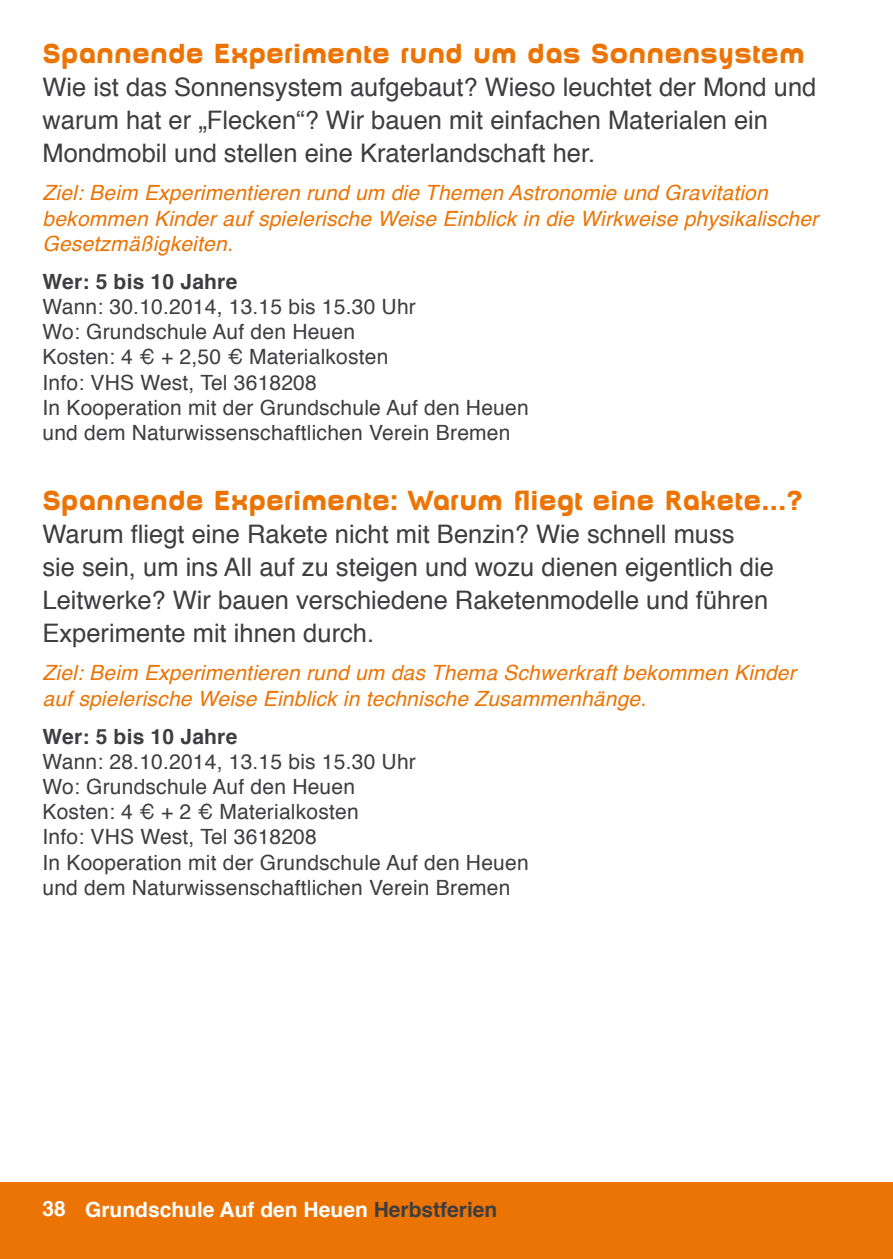
<style>
.page{position:relative;width:893px;height:1259px;background:#fff}
.page>*{position:absolute;margin:0;border:0;box-sizing:border-box;transform-origin:0 0}
.t1{font:900 27px "Baby Mine";color:#ec7405}
.t2{font:25.5px/33px "Helvetica";color:#3e3d40}
.t3{font:21px/25.2px "Helvetica";letter-spacing:.01em;color:#3e3d40}
.t4{font:italic 21px/25.2px "Helvetica";letter-spacing:.01em;color:#ec7405}
.t5{font:700 21px "Helvetica";color:#fff}
.t6{font:700 21px "Helvetica";letter-spacing:.01em;color:#3e3d40}
.s1{color:#3e3d40}
</style>
<div class="page">
<div style="left:0;top:1182px;width:893px;height:77px;background:#ec7405"></div>
<p class="t1" style="left:43px;top:37px;width:764px">Spannende Experimente rund um das Sonnensystem</p>
<p class="t2" style="left:43px;top:72px;width:775px">Wie ist das Sonnensystem aufgebaut? Wieso leuchtet der Mond und warum hat er „Flecken“? Wir bauen mit einfachen Materialen ein<br>Mondmobil und stellen eine Kraterlandschaft her.</p>
<p class="t4" style="left:43px;top:181px;width:777px">Ziel: Beim Experimentieren rund um die Themen Astronomie und Gravitation bekommen Kinder auf spielerische Weise Einblick in die Wirkweise physikalischer<br>Gesetzmäßigkeiten.</p>
<p class="t6" style="left:43px;top:264px;width:196px">Wer: 5 bis 10 Jahre</p>
<p class="t3" style="left:43px;top:295px;width:488px">Wann: 30.10.2014, 13.15 bis 15.30 Uhr<br>Wo: Grundschule Auf den Heuen<br>Kosten: 4 € + 2,50 € Materialkosten<br>Info: VHS West, Tel 3618208<br>In Kooperation mit der Grundschule Auf den Heuen und dem Naturwissenschaftlichen Verein Bremen</p>
<p class="t1" style="left:43px;top:484px;width:762px">Spannende Experimente: Warum fliegt eine Rakete…?</p>
<p class="t2" style="left:43px;top:519px;width:733px">Warum fliegt eine Rakete nicht mit Benzin? Wie schnell muss<br>sie sein, um ins All auf zu steigen und wozu dienen eigentlich die Leitwerke? Wir bauen verschiedene Raketenmodelle und führen Experimente mit ihnen durch.</p>
<p class="t4" style="left:43px;top:661px;width:755px">Ziel: Beim Experimentieren rund um das Thema Schwerkraft bekommen Kinder auf spielerische Weise Einblick in technische Zusammenhänge.</p>
<p class="t6" style="left:43px;top:719px;width:196px">Wer: 5 bis 10 Jahre</p>
<p class="t3" style="left:43px;top:749px;width:488px">Wann: 28.10.2014, 13.15 bis 15.30 Uhr<br>Wo: Grundschule Auf den Heuen<br>Kosten: 4 € + 2 € Materialkosten<br>Info: VHS West, Tel 3618208<br>In Kooperation mit der Grundschule Auf den Heuen und dem Naturwissenschaftlichen Verein Bremen</p>
<p class="t5" style="left:43px;top:1192px;width:456px">38 Grundschule Auf den Heuen <span class="s1">Herbstferien</span></p>
</div>
